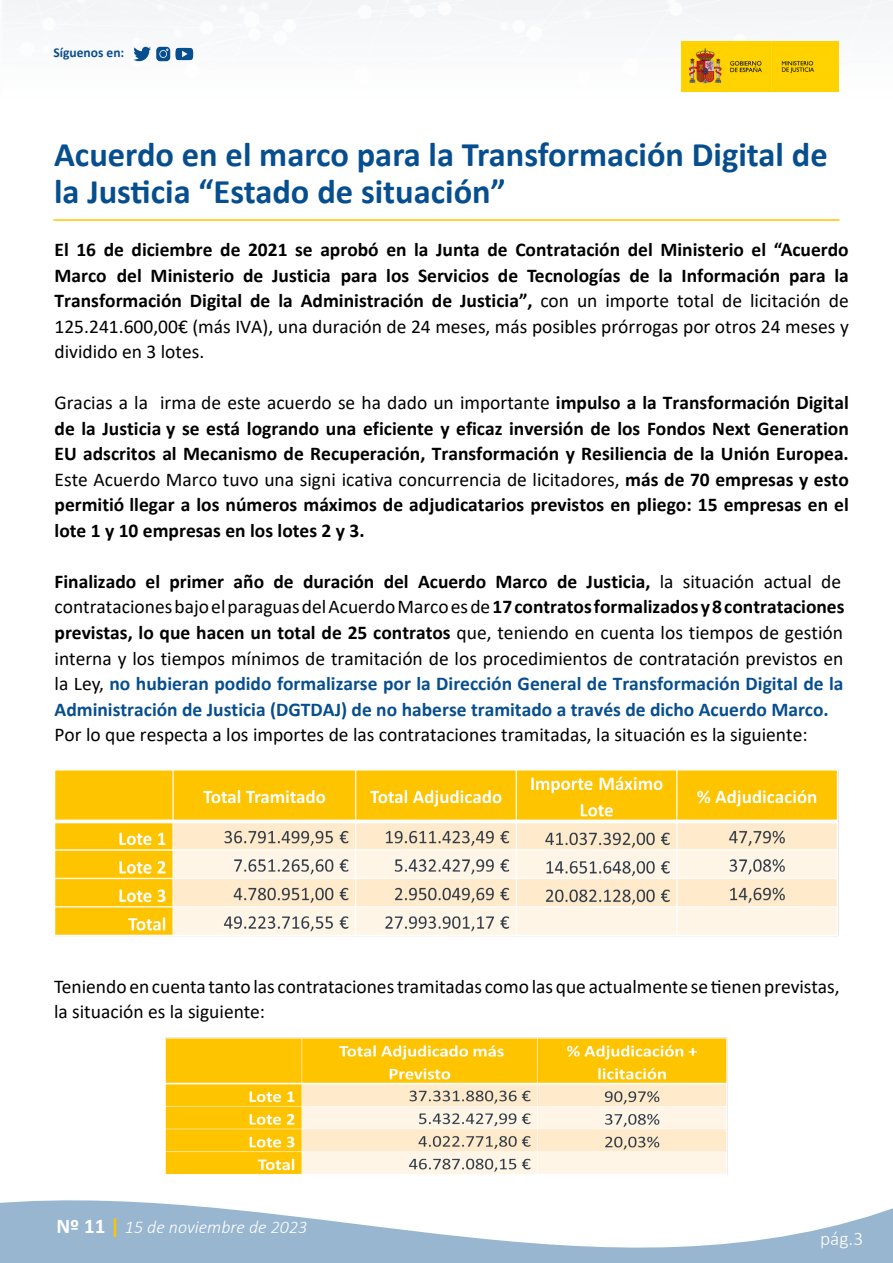
<style>
.page{position:relative;width:893px;height:1263px;background:#fff}
.page>*{position:absolute;margin:0;border:0;box-sizing:border-box;transform-origin:0 0}
.t1{font:700 34.5px/37.5px "Calibri";color:#074e8e}
.t2{font:700 19.5px/25.5px "Calibri";color:#000;text-align:justify}
.t3{font:19.5px/25.5px "Calibri";color:#000}
.t4{font:300 19.5px "Calibri";color:#fff}
.t5{font:italic 300 18px "Calibri";color:#fff}
.t6{font:700 13.5px "Calibri";color:#074e8e}
.s1{font-weight:400}
.s2{font-weight:700}
.s3{font-weight:700;color:#074e8e}
.s4{font-weight:700;font-style:normal;font-size:21px}
.s5{font-weight:700;font-style:normal;font-size:21px;color:#ffc400}
</style>
<div class="page">
<svg style="left:0;top:1200px;width:893px;height:63px;fill:#99b6d0"></svg>
<img style="left:3px;top:0;width:890px;height:92px">
<svg style="left:133px;top:47px;width:60px;height:14px"></svg>
<img style="left:681px;top:42px;width:157px;height:50px">
<img style="left:54px;top:769px;width:785px;height:168px">
<img style="left:166px;top:1037px;width:561px;height:138px">
<hr style="left:53px;top:219px;width:786px;height:2px;background:#ffc400">
<p class="t6" style="left:53px;top:43px;width:72px">Síguenos en:</p>
<h1 class="t1" style="left:54px;top:135px;width:775px">Acuerdo en el marco para la Transformación Digital de la Justicia “Estado de situación”</h1>
<p class="t2" style="left:55px;top:237px;width:796px">El 16 de diciembre de 2021 se aprobó en la Junta de Contratación del Ministerio el “Acuerdo Marco del Ministerio de Justicia para los Servicios de Tecnologías de la Información para la Transformación Digital de la Administración de Justicia”, <span class="s1">con un importe total de licitación de 125.241.600,00€ (más IVA), una duración de 24 meses, más posibles prórrogas por otros 24 meses y dividido en 3 lotes.</span></p>
<p class="t2" style="left:55px;top:390px;width:796px"><span class="s1">Gracias a la irma de este acuerdo se ha dado un importante</span> impulso a la Transformación Digital de la Justicia y se está logrando una eficiente y eficaz inversión de los Fondos Next Generation EU adscritos al Mecanismo de Recuperación, Transformación y Resiliencia de la Unión Europea.<br><span class="s1">Este Acuerdo Marco tuvo una signi icativa concurrencia de licitadores,</span> más de 70 empresas y esto permitió llegar a los números máximos de adjudicatarios previstos en pliego: 15 empresas en el lote 1 y 10 empresas en los lotes 2 y 3.</p>
<p class="t3" style="left:55px;top:568px;width:791px"><span class="s2">Finalizado el primer año de duración del Acuerdo Marco de Justicia,</span> la situación actual de contrataciones bajo el paraguas del Acuerdo Marco es de <span class="s2">17 contratos formalizados y 8 contrataciones previstas, lo que hacen un total de 25 contratos</span> que, teniendo en cuenta los tiempos de gestión interna y los tiempos mínimos de tramitación de los procedimientos de contratación previstos en la Ley, <span class="s3">no hubieran podido formalizarse por la Dirección General de Transformación Digital de la Administración de Justicia (DGTDAJ) de no haberse tramitado a través de dicho Acuerdo Marco.</span></p>
<p class="t3" style="left:55px;top:721px;width:755px">Por lo que respecta a los importes de las contrataciones tramitadas, la situación es la siguiente:</p>
<p class="t3" style="left:54px;top:973px;width:787px">Teniendo en cuenta tanto las contrataciones tramitadas como las que actualmente se tienen previstas, la situación es la siguiente:</p>
<p class="t5" style="left:56px;top:1216px;width:252px"><span class="s4">Nº 11</span> <span class="s5">|</span> 15 de noviembre de 2023</p>
<p class="t4" style="left:820px;top:1226px;width:45px">pág.3</p>
</div>
